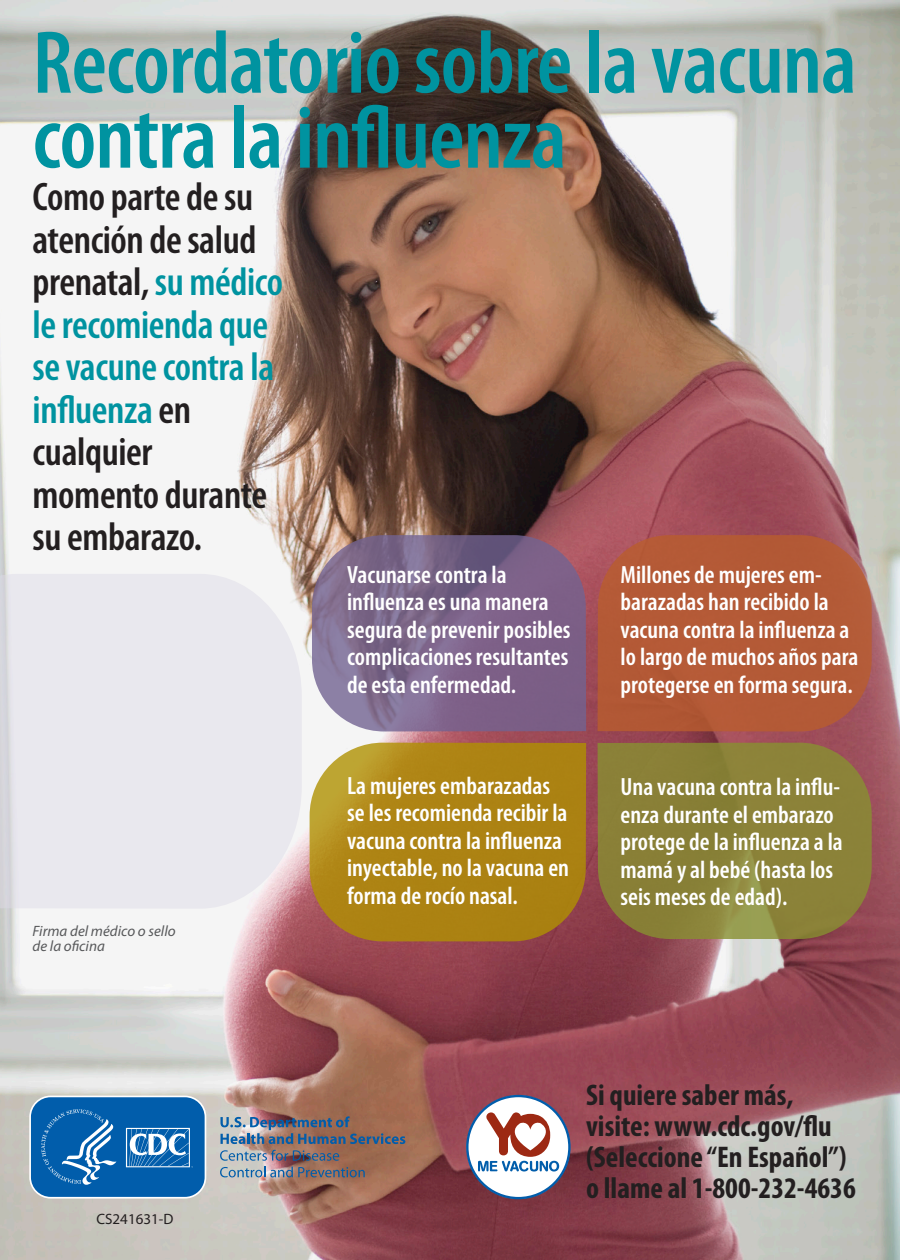
<style>
.page{position:relative;width:900px;height:1260px;background:#fff}
.page>*{position:absolute;margin:0;border:0;box-sizing:border-box;transform-origin:0 0}
.t1{font:600 condensed 90px/75px "Myriad Pro";letter-spacing:-.01em;color:#0093a0}
.t2{font:600 condensed 40px "Myriad Pro";letter-spacing:-.01em;color:#231f20}
.t3{font:600 condensed 40px "Myriad Pro";letter-spacing:-.01em;color:#0093a0}
.t4{font:700 condensed 30px "Myriad Pro";color:#231f20}
.t5{font:600 condensed 25px/27.5px "Myriad Pro";color:#fff}
.t6{font:italic 15px "Myriad Pro";color:#57585a}
.t7{font:15px "Myriad Pro";color:#231f20}
.s1{color:#0093a0}
.s2{color:#231f20}
</style>
<div class="page">
<img style="left:0;top:0;width:900px;height:1260px">
<svg style="left:598px;top:743px;width:274px;height:196px;fill:#8b8138"></svg>
<svg style="left:312px;top:535px;width:274px;height:196px;fill:#7e6288"></svg>
<svg style="left:308px;top:741px;width:279px;height:202px"></svg>
<div style="left:598px;top:535px;width:274px;height:196px;background:#b35a36"></div>
<svg style="left:0;top:574px;width:302px;height:335px;fill:#e9e8ee"></svg>
<img style="left:220px;top:1116px;width:185px;height:28px">
<svg style="left:220px;top:1150px;width:119px;height:11px"></svg>
<svg style="left:220px;top:1167px;width:145px;height:10px"></svg>
<svg style="left:28px;top:1095px;width:179px;height:104px"></svg>
<svg style="left:466px;top:1095px;width:105px;height:104px"></svg>
<p class="t1" style="left:33px;top:24px;width:826px">Recordatorio sobre la vacuna contra la influenza</p>
<p class="t2" style="left:33px;top:172px;width:222px">Como parte de su</p>
<p class="t2" style="left:33px;top:215px;width:225px">atención de salud</p>
<p class="t2" style="left:33px;top:257px;width:252px">prenatal, <span class="s1">su médico</span></p>
<p class="t3" style="left:33px;top:300px;width:237px">le recomienda que</p>
<p class="t3" style="left:33px;top:342px;width:243px">se vacune contra la</p>
<p class="t3" style="left:33px;top:385px;width:160px">influenza <span class="s2">en</span></p>
<p class="t2" style="left:33px;top:427px;width:121px">cualquier</p>
<p class="t2" style="left:33px;top:470px;width:236px">momento durante</p>
<p class="t2" style="left:33px;top:512px;width:171px">su embarazo.</p>
<p class="t5" style="left:347px;top:560px;width:225px">Vacunarse contra la influenza es una manera segura de prevenir posibles complicaciones resultantes de esta enfermedad.</p>
<p class="t5" style="left:621px;top:560px;width:239px">Millones de mujeres em&shy;barazadas han recibido la vacuna contra la influenza a lo largo de muchos años para protegerse en forma segura.</p>
<p class="t6" style="left:33px;top:922px;width:145px">Firma del médico o sello</p>
<p class="t6" style="left:33px;top:937px;width:74px">de la oficina</p>
<p class="t7" style="left:97px;top:1210px;width:78px">CS241631-D</p>
<p class="t5" style="left:347px;top:771px;width:223px">La mujeres embarazadas se les recomienda recibir la vacuna contra la influenza inyectable, no la vacuna en forma de rocío nasal.</p>
<p class="t5" style="left:621px;top:773px;width:224px">Una vacuna contra la influ&shy;enza durante el embarazo protege de la influenza a la mamá y al bebé (hasta los seis meses de edad).</p>
<p class="t4" style="left:586px;top:1076px;width:209px">Si quiere saber más,</p>
<p class="t4" style="left:586px;top:1107px;width:247px">visite: www.cdc.gov/flu</p>
<p class="t4" style="left:586px;top:1138px;width:262px">(Seleccione “En Español”)</p>
<p class="t4" style="left:586px;top:1169px;width:271px">o llame al 1-800-232-4636</p>
</div>
